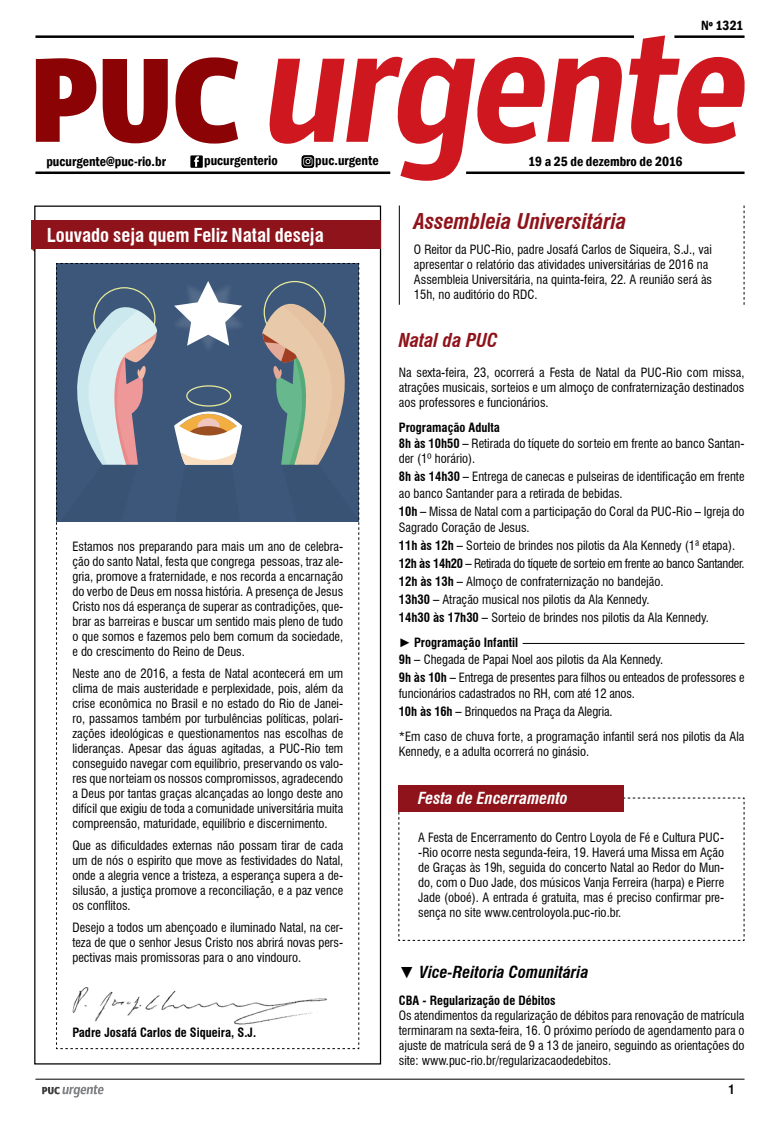
<style>
.page{position:relative;width:780px;height:1134px;background:#fff}
.page>*{position:absolute;margin:0;border:0;box-sizing:border-box;transform-origin:0 0}
.t1{font:italic 700 condensed 21.25px "Swiss 721 BT";color:#8e131a}
.t2{font:700 condensed 18.75px "Swiss 721 BT";color:#fff}
.t3{font:italic 700 condensed 18.75px "Swiss 721 BT";color:#8e131a}
.t4{font:italic 700 condensed 16.25px "Swiss 721 BT";color:#000}
.t5{font:italic 700 condensed 16.25px "Swiss 721 BT";color:#fff}
.t6{font:600 condensed 13.75px "Franklin Gothic";color:#000}
.t7{font:condensed 12.5px/15px "Swiss 721 BT";color:#000}
.t8{font:700 condensed 12.5px "Swiss 721 BT";color:#000}
.s1{font-weight:700}
.s2{font-family:"Arial";font-weight:700;font-stretch:normal}
.s3{font-family:"Arial";font-stretch:normal}
</style>
<div class="page">
<hr style="left:35px;top:1079px;width:709px;height:1px;background:#000">
<svg style="left:42px;top:1085px;width:62px;height:12px"></svg>
<svg style="left:36px;top:58px;width:60px;height:84px"></svg>
<svg style="left:103px;top:59px;width:65px;height:84px"></svg>
<svg style="left:175px;top:57px;width:63px;height:87px"></svg>
<svg style="left:629px;top:35px;width:115px;height:109px"></svg>
<hr style="left:35px;top:171px;width:355px;height:3px;background:#000">
<hr style="left:466px;top:171px;width:278px;height:3px;background:#000">
<hr style="left:674px;top:35px;width:70px;height:3px;background:#000">
<hr style="left:35px;top:35px;width:599px;height:3px;background:#000">
<div style="left:190px;top:155px;width:13px;height:13px;background:#000"></div>
<svg style="left:194px;top:156px;width:5px;height:11px"></svg>
<svg style="left:269px;top:57px;width:353px;height:124px"></svg>
<div style="left:31px;top:220px;width:349px;height:29px;background:#8e131a"></div>
<svg style="left:56px;top:263px;width:303px;height:786px"></svg>
<img style="left:70px;top:987px;width:267px;height:42px">
<hr style="left:522px;top:643px;width:222px;height:1px;background:#000">
<hr style="left:399px;top:206px;width:1px;height:99px;background:#000">
<svg style="left:743px;top:206px;width:1px;height:99px"></svg>
<svg style="left:398px;top:797px;width:347px;height:144px"></svg>
<div style="left:398px;top:785px;width:225px;height:26px;background:#8e131a"></div>
<p class="t6" style="left:701px;top:16px;width:44px">Nº 1321</p>
<p class="t6" style="left:46px;top:152px;width:121px">pucurgente@puc-rio.br</p>
<p class="t6" style="left:204px;top:151px;width:75px">pucurgenterio</p>
<p class="t6" style="left:315px;top:152px;width:65px">puc.urgente</p>
<h2 class="t2" style="left:47px;top:224px;width:278px">Louvado seja quem Feliz Natal deseja</h2>
<p class="t7" style="left:72px;top:539px;width:272px;text-align:justify">Estamos nos preparando para mais um ano de celebra&shy;ção do santo Natal, festa que congrega pessoas, traz ale&shy;gria, promove a fraternidade, e nos recorda a encarnação do verbo de Deus em nossa história. A presença de Jesus Cristo nos dá esperança de superar as contradições, que&shy;brar as barreiras e buscar um sentido mais pleno de tudo o que somos e fazemos pelo bem comum da sociedade, e do crescimento do Reino de Deus.</p>
<p class="t7" style="left:72px;top:666px;width:272px;text-align:justify">Neste ano de 2016, a festa de Natal acontecerá em um clima de mais austeridade e perplexidade, pois, além da crise econômica no Brasil e no estado do Rio de Janei&shy;ro, passamos também por turbulências políticas, polari&shy;zações ideológicas e questionamentos nas escolhas de lideranças. Apesar das águas agitadas, a PUC-Rio tem conseguido navegar com equilíbrio, preservando os valo&shy;res que norteiam os nossos compromissos, agradecendo a Deus por tantas graças alcançadas ao longo deste ano difícil que exigiu de toda a comunidade universitária muita compreensão, maturidade, equilíbrio e discernimento.</p>
<p class="t7" style="left:72px;top:838px;width:272px;text-align:justify">Que as dificuldades externas não possam tirar de cada um de nós o espirito que move as festividades do Natal, onde a alegria vence a tristeza, a esperança supera a de&shy;silusão, a justiça promove a reconciliação, e a paz vence os conflitos.</p>
<p class="t7" style="left:72px;top:920px;width:272px;text-align:justify">Desejo a todos um abençoado e iluminado Natal, na cer&shy;teza de que o senhor Jesus Cristo nos abrirá novas pers&shy;pectivas mais promissoras para o ano vindouro.</p>
<p class="t8" style="left:72px;top:1025px;width:185px">Padre Josafá Carlos de Siqueira, S.J.</p>
<p class="t6" style="left:528px;top:152px;width:156px">19 a 25 de dezembro de 2016</p>
<h1 class="t1" style="left:414px;top:208px;width:214px">Assembleia Universitária</h1>
<p class="t7" style="left:414px;top:242px;width:300px">O Reitor da PUC-Rio, padre Josafá Carlos de Siqueira, S.J., vai apresentar o relatório das atividades universitárias de 2016 na Assembleia Universitária, na quinta-feira, 22. A reunião será às 15h, no auditório do RDC.</p>
<h2 class="t3" style="left:399px;top:329px;width:101px">Natal da PUC</h2>
<p class="t7" style="left:399px;top:364px;width:347px;text-align:justify">Na sexta-feira, 23, ocorrerá a Festa de Natal da PUC-Rio com missa, atrações musicais, sorteios e um almoço de confraternização destinados aos professores e funcionários.</p>
<p class="t7" style="left:399px;top:419px;width:347px;line-height:16.8px"><span class="s1">Programação Adulta<br>8h às 10h50 –</span> Retirada do tíquete do sorteio em frente ao banco Santan-</p>
<p class="t7" style="left:399px;top:450px;width:347px;line-height:18px">der (1º horário).<br><span class="s1">8h às 14h30 –</span> Entrega de canecas e pulseiras de identificação em frente</p>
<p class="t7" style="left:399px;top:484px;width:347px;line-height:18px">ao banco Santander para a retirada de bebidas.<br><span class="s1">10h –</span> Missa de Natal com a participação do Coral da PUC-Rio – Igreja do</p>
<p class="t7" style="left:399px;top:518px;width:347px;line-height:18px">Sagrado Coração de Jesus.<br><span class="s1">11h às 12h –</span> Sorteio de brindes nos pilotis da Ala Kennedy (1ª etapa).<br><span class="s1">12h às 14h20 –</span> Retirada do tíquete de sorteio em frente ao banco Santander.<br><span class="s1">12h às 13h –</span> Almoço de confraternização no bandejão.<br><span class="s1">13h30 –</span> Atração musical nos pilotis da Ala Kennedy.<br><span class="s1">14h30 às 17h30 –</span> Sorteio de brindes nos pilotis da Ala Kennedy.</p>
<p class="t7" style="left:399px;top:634px;width:266px;line-height:16.8px"><span class="s2">►</span> <span class="s1">Programação Infantil<br>9h –</span> Chegada de Papai Noel aos pilotis da Ala Kennedy.</p>
<p class="t7" style="left:399px;top:669px;width:347px;line-height:16.2px"><span class="s1">9h às 10h –</span> Entrega de presentes para filhos ou enteados de professores e funcionários cadastrados no RH, com até 12 anos.</p>
<p class="t7" style="left:399px;top:699px;width:347px;line-height:25px"><span class="s1">10h às 16h –</span> Brinquedos na Praça da Alegria.<br>*Em caso de chuva forte, a programação infantil será nos pilotis da Ala</p>
<p class="t7" style="left:399px;top:744px;width:192px">Kennedy, e a adulta ocorrerá no ginásio.</p>
<h3 class="t5" style="left:418px;top:788px;width:151px">Festa de Encerramento</h3>
<p class="t7" style="left:418px;top:830px;width:307px;text-align:justify">A Festa de Encerramento do Centro Loyola de Fé e Cultura PUC--Rio ocorre nesta segunda-feira, 19. Haverá uma Missa em Ação de Graças às 19h, seguida do concerto Natal ao Redor do Mun&shy;do, com o Duo Jade, dos músicos Vanja Ferreira (harpa) e Pierre Jade (oboé). A entrada é gratuita, mas é preciso confirmar pre&shy;sença no site www.centroloyola.puc-rio.br.</p>
<h3 class="t4" style="left:399px;top:962px;width:191px"><span class="s3">▼</span> Vice-Reitoria Comunitária</h3>
<p class="t8" style="left:399px;top:992px;width:158px">CBA - Regularização de Débitos</p>
<p class="t7" style="left:399px;top:1007px;width:347px;text-align:justify">Os atendimentos da regularização de débitos para renovação de matrícula terminaram na sexta-feira, 16. O próximo período de agendamento para o ajuste de matrícula será de 9 a 13 de janeiro, seguindo as orientações do site: www.puc-rio.br/regularizacaodedebitos.</p>
<p class="t8" style="left:728px;top:1082px;width:8px">1</p>
</div>
